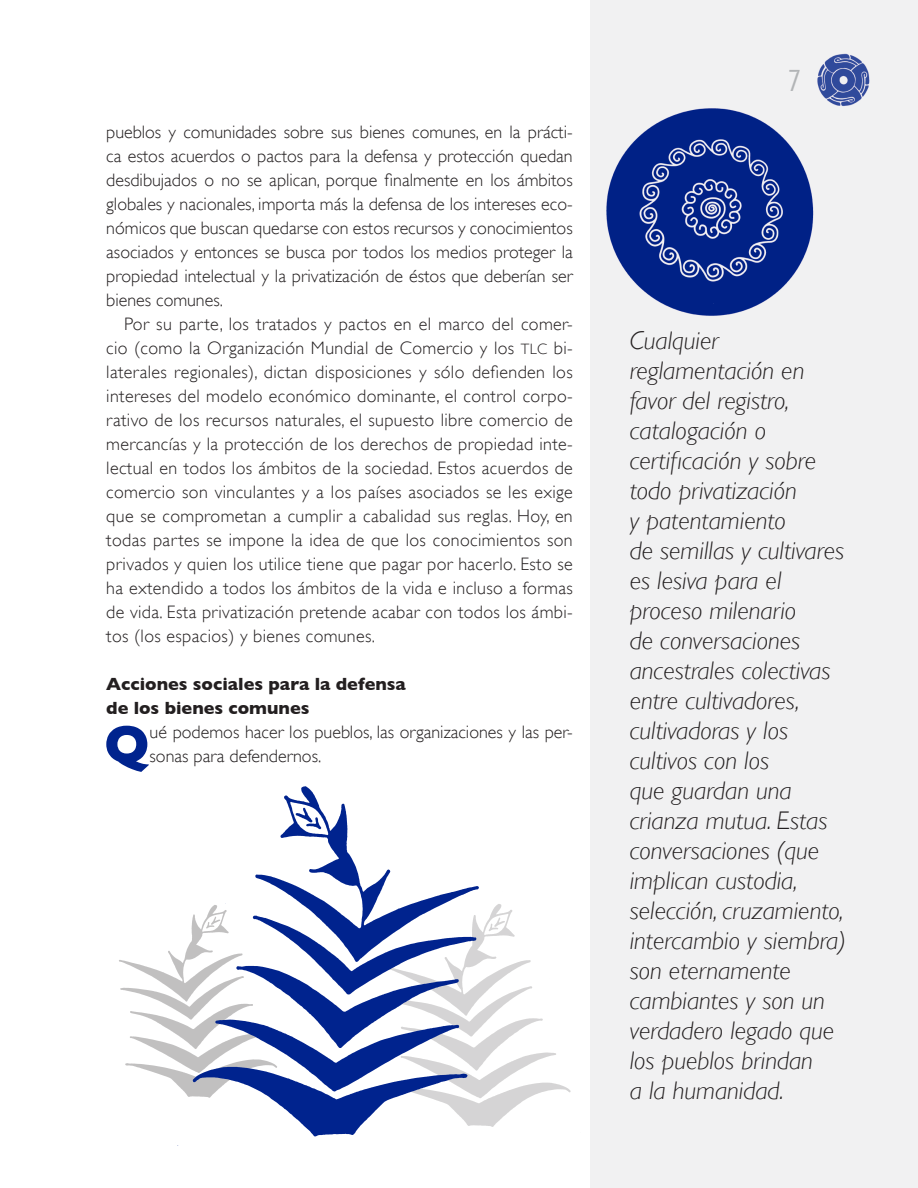
<style>
.page{position:relative;width:918px;height:1188px;background:#fff}
.page>*{position:absolute;margin:0;border:0;box-sizing:border-box;transform-origin:0 0}
.t1{font:700 53.4px "Gill Sans";color:#00238e}
.t2{font:condensed 30px "PT Sans";color:#b2b4b6}
.balazo{font:italic 300 25.5px/30px "Gill Sans";color:#231f20}
.t3{font:300 18px/24px "Gill Sans";color:#231f20;text-align:justify}
.t4{font:700 18px "Gill Sans";color:#231f20}
.s1{font-size:15px}
</style>
<div class="page">
<div style="left:591px;top:0;width:327px;height:1188px;background:#f1f1f2"></div>
<img style="left:817px;top:53px;width:53px;height:53px">
<img style="left:606px;top:108px;width:208px;height:208px">
<img style="left:119px;top:951px;width:57px;height:132px">
<img style="left:503px;top:910px;width:68px;height:207px">
<img style="left:176px;top:767px;width:327px;height:370px">
<p class="t3" style="left:106px;top:120px;width:468px">pueblos y comunidades sobre sus bienes comunes, en la prácti&shy;ca estos acuerdos o pactos para la defensa y protección quedan desdibujados o no se aplican, porque finalmente en los ámbitos globales y nacionales, importa más la defensa de los intereses eco&shy;nómicos que buscan quedarse con estos recursos y conocimientos asociados y entonces se busca por todos los medios proteger la propiedad intelectual y la privatización de éstos que deberían ser bienes comunes.</p>
<p class="t3" style="left:106px;top:312px;width:468px;text-indent:18px">Por su parte, los tratados y pactos en el marco del comer&shy;cio (como la Organización Mundial de Comercio y los <span class="s1">TLC</span> bi&shy;laterales regionales), dictan disposiciones y sólo defienden los intereses del modelo económico dominante, el control corpo&shy;rativo de los recursos naturales, el supuesto libre comercio de mercancías y la protección de los derechos de propiedad inte&shy;lectual en todos los ámbitos de la sociedad. Estos acuerdos de comercio son vinculantes y a los países asociados se les exige que se comprometan a cumplir a cabalidad sus reglas. Hoy, en todas partes se impone la idea de que los conocimientos son privados y quien los utilice tiene que pagar por hacerlo. Esto se ha extendido a todos los ámbitos de la vida e incluso a formas de vida. Esta privatización pretende acabar con todos los ámbi&shy;tos (los espacios) y bienes comunes.</p>
<p class="t4" style="left:106px;top:674px;width:301px">Acciones sociales para la defensa</p>
<p class="t4" style="left:106px;top:698px;width:205px">de los bienes comunes</p>
<p class="t1" style="left:104px;top:713px;width:47px">Q</p>
<p class="t3" style="left:150px;top:720px;width:425px">ué podemos hacer los pueblos, las organizaciones y las per&shy;sonas para defendernos.</p>
<h2 class="t2" style="left:788px;top:61px;width:15px">7</h2>
<p class="balazo" style="left:630px;top:326px;width:188px">Cualquier reglamentación en favor del registro, catalogación o certificación y sobre todo privatización</p>
<p class="balazo" style="left:630px;top:506px;width:158px">y patentamiento</p>
<p class="balazo" style="left:630px;top:536px;width:218px">de semillas y cultivares es lesiva para el proceso milenario<br>de conversaciones ancestrales colectivas entre cultivadores, cultivadoras y los cultivos con los<br>que guardan una crianza mutua. Estas conversaciones (que implican custodia, selección, cruzamiento, intercambio y siembra) son eternamente cambiantes y son un verdadero legado que los pueblos brindan</p>
<p class="balazo" style="left:630px;top:1076px;width:156px">a la humanidad.</p>
</div>
